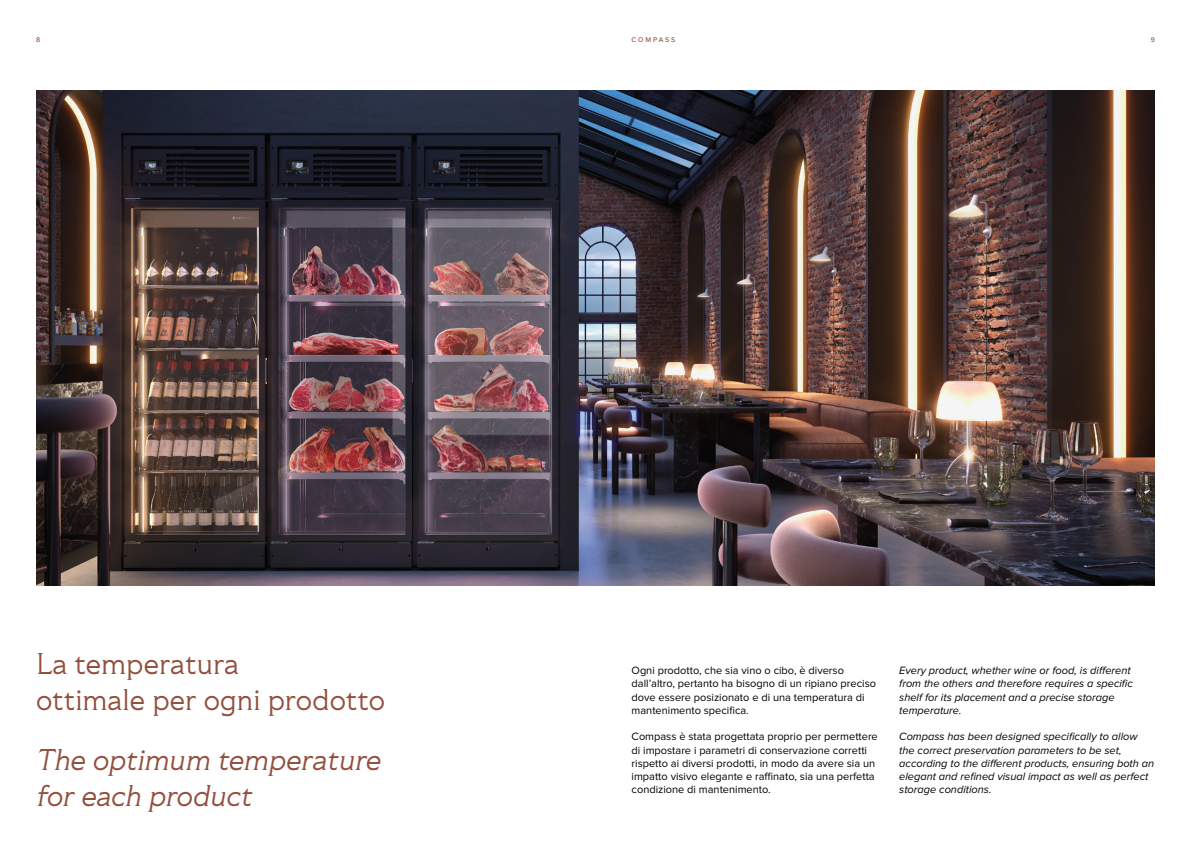
<style>
.page{position:relative;width:1191px;height:842px;background:#fff}
.page>*{position:absolute;margin:0;border:0;box-sizing:border-box;transform-origin:0 0}
.t1{font:30px/36px "Tiller";color:#924f3d}
.t2{font:italic 30px/36px "Tiller";color:#924f3d}
.t3{font:11px/13.2px "Proxima Nova";color:#000}
.t4{font:italic 11px/13.2px "Proxima Nova";color:#000}
.t5{font:500 7px "Proxima Nova";letter-spacing:.275em;color:#924f3d}
</style>
<div class="page">
<img style="left:36px;top:91px;width:1118px;height:494px">
<p class="t5" style="left:36px;top:34px;width:6px">8</p>
<p class="t5" style="left:631px;top:34px;width:45px">COMPASS</p>
<p class="t5" style="left:1150px;top:34px;width:6px">9</p>
<h1 class="t1" style="left:36px;top:646px;width:351px">La temperatura<br>ottimale per ogni prodotto</h1>
<h1 class="t2" style="left:37px;top:742px;width:345px">The optimum temperature for each product</h1>
<p class="t3" style="left:631px;top:664px;width:246px">Ogni prodotto, che sia vino o cibo, è diverso dall’altro, pertanto ha bisogno di un ripiano preciso dove essere posizionato e di una temperatura di mantenimento specifica.</p>
<p class="t3" style="left:631px;top:730px;width:248px">Compass è stata progettata proprio per permettere di impostare i parametri di conservazione corretti rispetto ai diversi prodotti, in modo da avere sia un impatto visivo elegante e raffinato, sia una perfetta condizione di mantenimento.</p>
<p class="t4" style="left:899px;top:664px;width:235px">Every product, whether wine or food, is different from the others and therefore requires a specific shelf for its placement and a precise storage temperature.</p>
<p class="t4" style="left:899px;top:730px;width:256px">Compass has been designed specifically to allow the correct preservation parameters to be set, according to the different products, ensuring both an elegant and refined visual impact as well as perfect storage conditions.</p>
</div>
